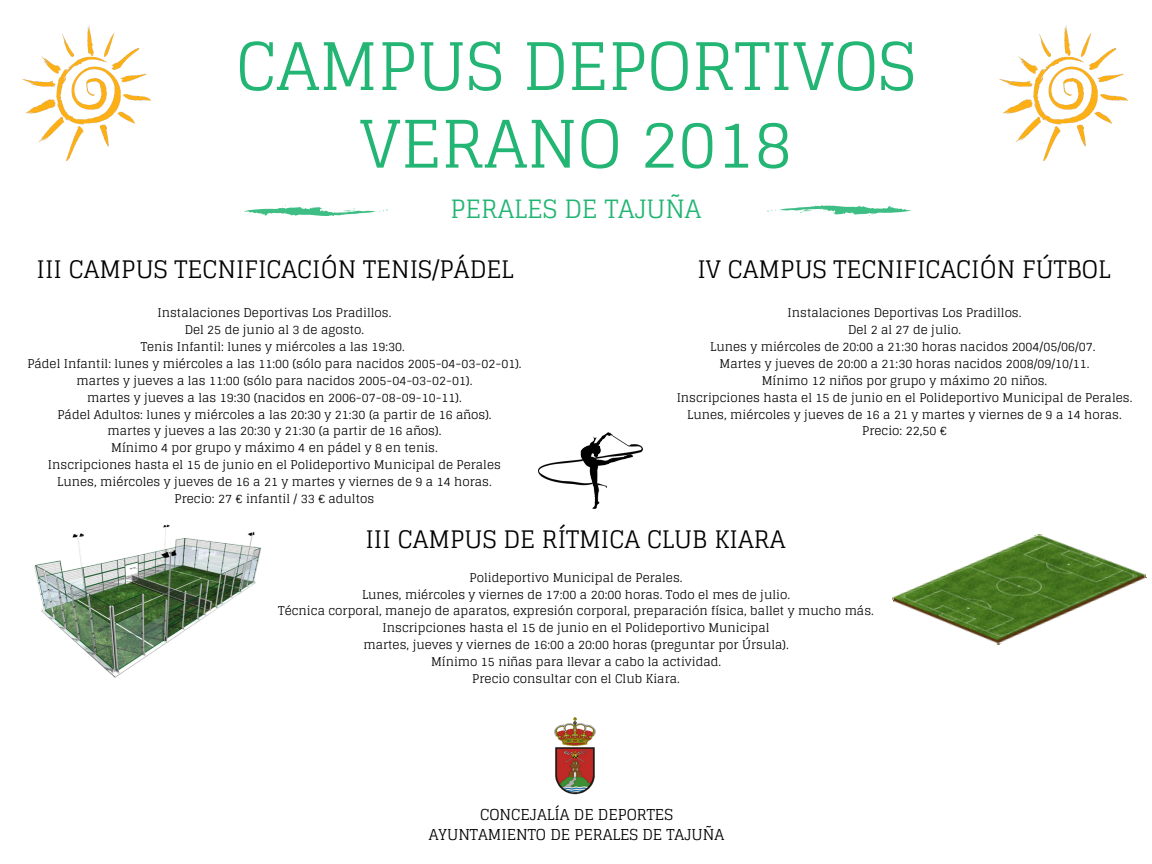
<style>
.page{position:relative;width:1152px;height:864px;background:#fff}
.page>*{position:absolute;margin:0;border:0;box-sizing:border-box;transform-origin:0 0}
.t1{font:65.4px/77.7px "Glegoo";color:#22b573;text-align:center}
.t2{font:25.2px "Glegoo";color:#22b573}
.t3{font:24.15px "Glegoo";color:#000}
.t4{font:15.15px/20.2px "Glegoo";color:#000;text-align:center}
.t5{font:12px/16.8px "Glegoo";color:#000;text-align:center}
</style>
<div class="page">
<svg style="left:244px;top:205px;width:144px;height:11px"></svg>
<svg style="left:767px;top:205px;width:144px;height:11px"></svg>
<img style="left:22px;top:25px;width:129px;height:136px">
<img style="left:999px;top:25px;width:128px;height:136px">
<img style="left:539px;top:432px;width:103px;height:76px">
<img style="left:554px;top:717px;width:42px;height:78px">
<img style="left:892px;top:534px;width:255px;height:111px">
<img style="left:34px;top:524px;width:228px;height:154px">
<h1 class="t1" style="left:236px;top:27px;width:681px">CAMPUS DEPORTIVOS<br>VERANO 2018</h1>
<h2 class="t2" style="left:450px;top:193px;width:253px">PERALES DE TAJUÑA</h2>
<h3 class="t3" style="left:37px;top:254px;width:479px">III CAMPUS TECNIFICACIÓN TENIS/PÁDEL</h3>
<h3 class="t3" style="left:697px;top:254px;width:415px">IV CAMPUS TECNIFICACIÓN FÚTBOL</h3>
<p class="t5" style="left:27px;top:304px;width:496px">Instalaciones Deportivas Los Pradillos.<br>Del 25 de junio al 3 de agosto.<br>Tenis Infantil: lunes y miércoles a las 19:30.<br>Pádel Infantil: lunes y miércoles a las 11:00 (sólo para nacidos 2005-04-03-02-01). martes y jueves a las 11:00 (sólo para nacidos 2005-04-03-02-01).<br>martes y jueves a las 19:30 (nacidos en 2006-07-08-09-10-11).<br>Pádel Adultos: lunes y miércoles a las 20:30 y 21:30 (a partir de 16 años).<br>martes y jueves a las 20:30 y 21:30 (a partir de 16 años).<br>Mínimo 4 por grupo y máximo 4 en pádel y 8 en tenis.<br>Inscripciones hasta el 15 de junio en el Polideportivo Municipal de Perales Lunes, miércoles y jueves de 16 a 21 y martes y viernes de 9 a 14 horas.<br>Precio: 27 € infantil / 33 € adultos</p>
<p class="t5" style="left:677px;top:304px;width:457px">Instalaciones Deportivas Los Pradillos.<br>Del 2 al 27 de julio.<br>Lunes y miércoles de 20:00 a 21:30 horas nacidos 2004/05/06/07.<br>Martes y jueves de 20:00 a 21:30 horas nacidos 2008/09/10/11.<br>Mínimo 12 niños por grupo y máximo 20 niños.<br>Inscripciones hasta el 15 de junio en el Polideportivo Municipal de Perales.<br>Lunes, miércoles y jueves de 16 a 21 y martes y viernes de 9 a 14 horas.<br>Precio: 22,50 €</p>
<h3 class="t3" style="left:365px;top:524px;width:421px">III CAMPUS DE RÍTMICA CLUB KIARA</h3>
<p class="t5" style="left:278px;top:569px;width:597px">Polideportivo Municipal de Perales.<br>Lunes, miércoles y viernes de 17:00 a 20:00 horas. Todo el mes de julio.<br>Técnica corporal, manejo de aparatos, expresión corporal, preparación física, ballet y mucho más.<br>Inscripciones hasta el 15 de junio en el Polideportivo Municipal<br>martes, jueves y viernes de 16:00 a 20:00 horas (preguntar por Úrsula).<br>Mínimo 15 niñas para llevar a cabo la actividad.<br>Precio consultar con el Club Kiara.</p>
<p class="t4" style="left:429px;top:804px;width:297px">CONCEJALÍA DE DEPORTES<br>AYUNTAMIENTO DE PERALES DE TAJUÑA</p>
</div>
